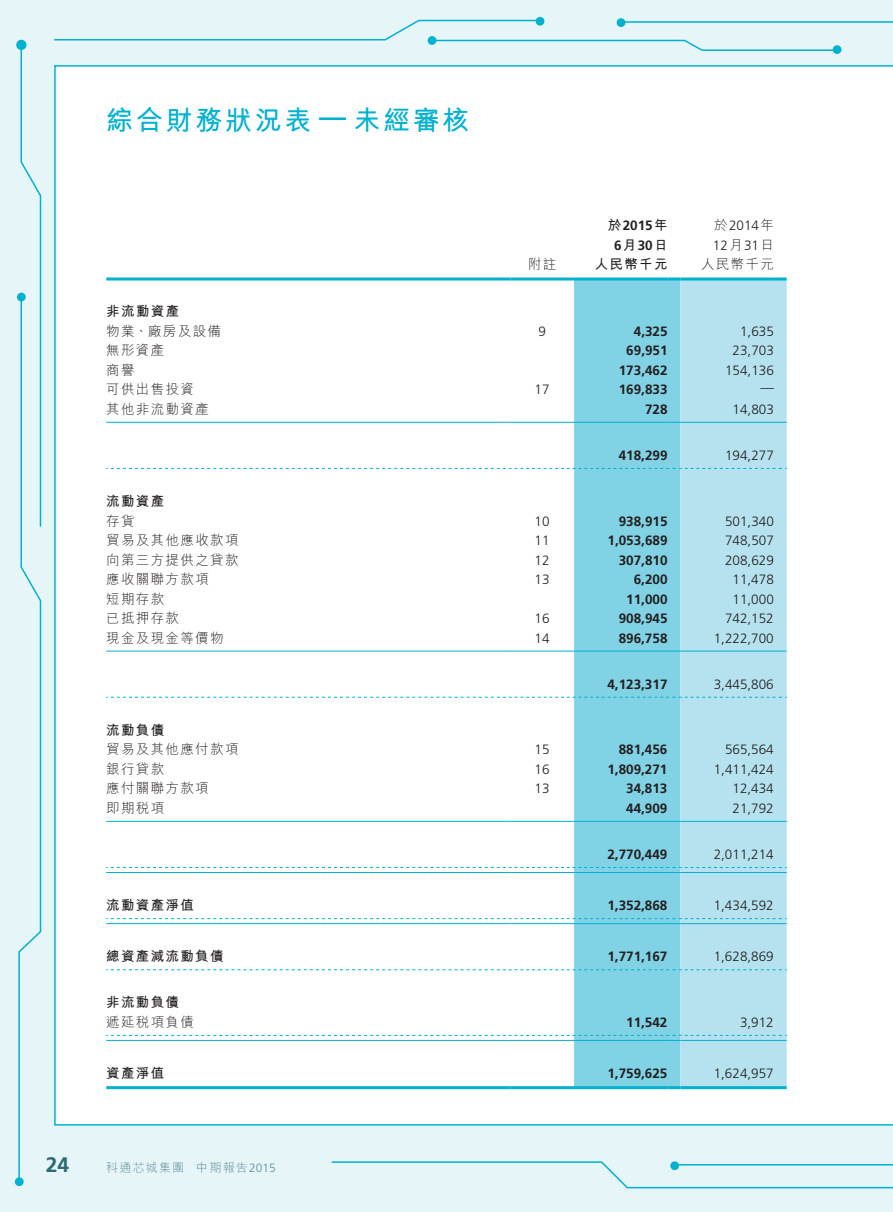
<style>
.page{position:relative;width:893px;height:1212px;background:#e5f5f8}
.page>*{position:absolute;margin:0;border:0;box-sizing:border-box;transform-origin:0 0}
.t1{font:700 27px "M Hei HK";letter-spacing:.1em;color:#00b1d0}
.t2{font:700 21px "Frutiger LT Std";color:#2b6976}
.t3{font:300 13.5px/19.5px "Frutiger LT Std";color:#231f20}
.t4{font:700 13.5px/19.5px "Frutiger LT Std";color:#231f20;text-align:center}
.t5{font:300 13.5px "M Hei HK";letter-spacing:.1em;color:#231f20}
.t6{font:700 13.5px "M Hei HK";letter-spacing:.1em;color:#231f20}
.t7{font:300 12px "M Hei HK";letter-spacing:.1em;color:#618e9a}
.s1{font-family:"M Hei HK"}
.s2{font-family:"Frutiger LT Std"}
</style>
<div class="page">
<div style="left:54px;top:65px;width:839px;height:1060px;background:#fff"></div>
<svg style="left:54px;top:19px;width:780px;height:32px"></svg>
<div style="left:428px;top:36px;width:8px;height:9px;background:#00b1d0;border-radius:50%"></div>
<div style="left:536px;top:17px;width:8px;height:9px;background:#00b1d0;border-radius:50%"></div>
<div style="left:617px;top:18px;width:8px;height:9px;background:#00b1d0;border-radius:50%"></div>
<div style="left:833px;top:45px;width:8px;height:9px;background:#00b1d0;border-radius:50%"></div>
<hr style="left:621px;top:21px;width:272px;height:2px;background:#00b1d0">
<svg style="left:18px;top:39px;width:24px;height:1138px"></svg>
<div style="left:17px;top:40px;width:9px;height:9px;background:#00b1d0;border-radius:50%"></div>
<div style="left:16px;top:40px;width:10px;height:10px;border:2px solid #00b1d0;border-radius:50%"></div>
<div style="left:17px;top:293px;width:9px;height:8px;background:#00b1d0;border-radius:50%"></div>
<div style="left:15px;top:1177px;width:9px;height:9px;background:#00b1d0;border-radius:50%"></div>
<svg style="left:331px;top:1161px;width:562px;height:28px"></svg>
<div style="left:670px;top:1161px;width:9px;height:9px;background:#00b1d0;border-radius:50%"></div>
<div style="left:574px;top:280px;width:106px;height:806px;background:#80d2e4"></div>
<div style="left:680px;top:280px;width:107px;height:806px;background:#b5e2ee"></div>
<hr style="left:106px;top:277px;width:404px;height:3px;background:#00b1d0">
<hr style="left:510px;top:277px;width:64px;height:3px;background:#00b1d0">
<hr style="left:574px;top:277px;width:94px;height:3px;background:#00b1d0">
<svg style="left:668px;top:277px;width:12px;height:3px"></svg>
<hr style="left:680px;top:277px;width:94px;height:3px;background:#00b1d0">
<svg style="left:774px;top:277px;width:13px;height:3px"></svg>
<hr style="left:106px;top:422px;width:404px;height:1px;background:#00b1d0">
<hr style="left:510px;top:422px;width:64px;height:1px;background:#00b1d0">
<hr style="left:574px;top:422px;width:94px;height:1px;background:#00b1d0">
<svg style="left:668px;top:422px;width:12px;height:1px"></svg>
<hr style="left:680px;top:422px;width:94px;height:1px;background:#00b1d0">
<svg style="left:774px;top:422px;width:13px;height:1px"></svg>
<hr style="left:106px;top:651px;width:404px;height:1px;background:#00b1d0">
<hr style="left:510px;top:651px;width:64px;height:1px;background:#00b1d0">
<hr style="left:574px;top:651px;width:94px;height:1px;background:#00b1d0">
<svg style="left:668px;top:651px;width:12px;height:1px"></svg>
<hr style="left:680px;top:651px;width:94px;height:1px;background:#00b1d0">
<svg style="left:774px;top:651px;width:13px;height:1px"></svg>
<hr style="left:106px;top:821px;width:404px;height:1px;background:#00b1d0">
<hr style="left:510px;top:821px;width:64px;height:1px;background:#00b1d0">
<hr style="left:574px;top:821px;width:94px;height:1px;background:#00b1d0">
<svg style="left:668px;top:821px;width:12px;height:1px"></svg>
<hr style="left:680px;top:821px;width:94px;height:1px;background:#00b1d0">
<svg style="left:774px;top:821px;width:13px;height:1px"></svg>
<svg style="left:106px;top:468px;width:681px;height:1px"></svg>
<svg style="left:106px;top:697px;width:681px;height:1px"></svg>
<svg style="left:106px;top:867px;width:681px;height:6px;background:#a7e2ee"></svg>
<svg style="left:106px;top:918px;width:681px;height:6px;background:#ade4ee"></svg>
<svg style="left:106px;top:969px;width:681px;height:1px"></svg>
<svg style="left:106px;top:1035px;width:681px;height:6px;background:#a9e3ee"></svg>
<hr style="left:106px;top:1086px;width:404px;height:3px;background:#00b1d0">
<hr style="left:510px;top:1086px;width:64px;height:3px;background:#00b1d0">
<hr style="left:574px;top:1086px;width:94px;height:3px;background:#00b1d0">
<svg style="left:668px;top:1086px;width:12px;height:3px"></svg>
<hr style="left:680px;top:1086px;width:94px;height:3px;background:#00b1d0">
<svg style="left:774px;top:1086px;width:13px;height:3px"></svg>
<h1 class="t1" style="left:106px;top:101px;width:365px">綜合財務狀況表 <sup>—</sup> 未經審核</h1>
<p class="t4" style="left:608px;top:216px;width:61px"><span class="s1">於</span>2015<span class="s1">年<br></span>6<span class="s1">月</span>30<span class="s1">日</span></p>
<p class="t3" style="left:713px;top:216px;width:63px"><span class="s1">於</span>2014<span class="s1">年<br></span>12<span class="s1">月</span>31<span class="s1">日</span></p>
<p class="t5" style="left:528px;top:258px;width:30px">附註</p>
<p class="t6" style="left:595px;top:255px;width:74px">人民幣千元</p>
<p class="t5" style="left:701px;top:258px;width:74px">人民幣千元</p>
<p class="t6" style="left:106px;top:301px;width:74px">非流動資產</p>
<p class="t5" style="left:106px;top:324px;width:116px">物業、廠房及設備</p>
<p class="t3" style="left:538px;top:322px;width:9px">9</p>
<p class="t4" style="left:634px;top:321px;width:35px">4,325</p>
<p class="t3" style="left:740px;top:322px;width:35px">1,635</p>
<p class="t5" style="left:106px;top:343px;width:60px">無形資產</p>
<p class="t4" style="left:626px;top:341px;width:43px">69,951</p>
<p class="t3" style="left:733px;top:341px;width:43px">23,703</p>
<p class="t5" style="left:106px;top:363px;width:30px">商譽</p>
<p class="t4" style="left:619px;top:360px;width:50px">173,462</p>
<p class="t3" style="left:725px;top:361px;width:50px">154,136</p>
<p class="t5" style="left:106px;top:382px;width:89px">可供出售投資</p>
<p class="t3" style="left:535px;top:380px;width:17px">17</p>
<p class="t4" style="left:619px;top:380px;width:50px">169,833</p>
<p class="t3" style="left:760px;top:378px;width:15px">—</p>
<p class="t5" style="left:106px;top:402px;width:104px">其他非流動資產</p>
<p class="t4" style="left:645px;top:399px;width:24px">728</p>
<p class="t3" style="left:733px;top:400px;width:43px">14,803</p>
<p class="t4" style="left:619px;top:445px;width:50px">418,299</p>
<p class="t3" style="left:725px;top:446px;width:50px">194,277</p>
<p class="t6" style="left:106px;top:491px;width:60px">流動資產</p>
<p class="t5" style="left:106px;top:514px;width:30px">存貨</p>
<p class="t3" style="left:535px;top:511px;width:17px">10</p>
<p class="t4" style="left:619px;top:511px;width:50px">938,915</p>
<p class="t3" style="left:725px;top:511px;width:50px">501,340</p>
<p class="t5" style="left:106px;top:533px;width:134px">貿易及其他應收款項</p>
<p class="t3" style="left:535px;top:531px;width:17px">11</p>
<p class="t4" style="left:607px;top:531px;width:62px">1,053,689</p>
<p class="t3" style="left:725px;top:531px;width:50px">748,507</p>
<p class="t5" style="left:106px;top:553px;width:134px">向第三方提供之貸款</p>
<p class="t3" style="left:535px;top:550px;width:17px">12</p>
<p class="t4" style="left:619px;top:550px;width:50px">307,810</p>
<p class="t3" style="left:725px;top:550px;width:50px">208,629</p>
<p class="t5" style="left:106px;top:572px;width:104px">應收關聯方款項</p>
<p class="t3" style="left:535px;top:570px;width:17px">13</p>
<p class="t4" style="left:634px;top:570px;width:35px">6,200</p>
<p class="t3" style="left:732px;top:570px;width:43px">11,478</p>
<p class="t5" style="left:106px;top:592px;width:60px">短期存款</p>
<p class="t4" style="left:626px;top:589px;width:43px">11,000</p>
<p class="t3" style="left:732px;top:589px;width:43px">11,000</p>
<p class="t5" style="left:106px;top:611px;width:74px">已抵押存款</p>
<p class="t3" style="left:535px;top:609px;width:17px">16</p>
<p class="t4" style="left:619px;top:609px;width:50px">908,945</p>
<p class="t3" style="left:725px;top:609px;width:50px">742,152</p>
<p class="t5" style="left:106px;top:631px;width:119px">現金及現金等價物</p>
<p class="t3" style="left:535px;top:628px;width:17px">14</p>
<p class="t4" style="left:619px;top:628px;width:50px">896,758</p>
<p class="t3" style="left:714px;top:628px;width:62px">1,222,700</p>
<p class="t4" style="left:607px;top:674px;width:62px">4,123,317</p>
<p class="t3" style="left:714px;top:674px;width:62px">3,445,806</p>
<p class="t6" style="left:106px;top:720px;width:60px">流動負債</p>
<p class="t5" style="left:106px;top:742px;width:134px">貿易及其他應付款項</p>
<p class="t3" style="left:535px;top:740px;width:17px">15</p>
<p class="t4" style="left:619px;top:740px;width:50px">881,456</p>
<p class="t3" style="left:725px;top:740px;width:50px">565,564</p>
<p class="t5" style="left:106px;top:762px;width:60px">銀行貸款</p>
<p class="t3" style="left:534px;top:759px;width:17px">16</p>
<p class="t4" style="left:607px;top:759px;width:62px">1,809,271</p>
<p class="t3" style="left:714px;top:759px;width:62px">1,411,424</p>
<p class="t5" style="left:106px;top:781px;width:104px">應付關聯方款項</p>
<p class="t3" style="left:534px;top:779px;width:17px">13</p>
<p class="t4" style="left:626px;top:779px;width:43px">34,813</p>
<p class="t3" style="left:732px;top:779px;width:43px">12,434</p>
<p class="t5" style="left:106px;top:801px;width:60px">即期稅項</p>
<p class="t4" style="left:626px;top:798px;width:43px">44,909</p>
<p class="t3" style="left:732px;top:798px;width:43px">21,792</p>
<p class="t4" style="left:607px;top:844px;width:62px">2,770,449</p>
<p class="t3" style="left:714px;top:845px;width:62px">2,011,214</p>
<p class="t6" style="left:106px;top:895px;width:89px">流動資產淨值</p>
<p class="t4" style="left:607px;top:896px;width:62px">1,352,868</p>
<p class="t3" style="left:714px;top:896px;width:62px">1,434,592</p>
<p class="t6" style="left:106px;top:946px;width:119px">總資產減流動負債</p>
<p class="t4" style="left:607px;top:947px;width:62px">1,771,167</p>
<p class="t3" style="left:714px;top:947px;width:62px">1,628,869</p>
<p class="t6" style="left:106px;top:992px;width:74px">非流動負債</p>
<p class="t5" style="left:106px;top:1015px;width:89px">遞延稅項負債</p>
<p class="t4" style="left:626px;top:1012px;width:43px">11,542</p>
<p class="t3" style="left:740px;top:1012px;width:35px">3,912</p>
<p class="t6" style="left:106px;top:1063px;width:60px">資產淨值</p>
<p class="t4" style="left:607px;top:1063px;width:62px">1,759,625</p>
<p class="t3" style="left:714px;top:1064px;width:62px">1,624,957</p>
<h2 class="t2" style="left:46px;top:1152px;width:25px">24</h2>
<p class="t7" style="left:106px;top:1162px;width:171px">科通芯城集團 中期報告<span class="s2">2015</span></p>
</div>
